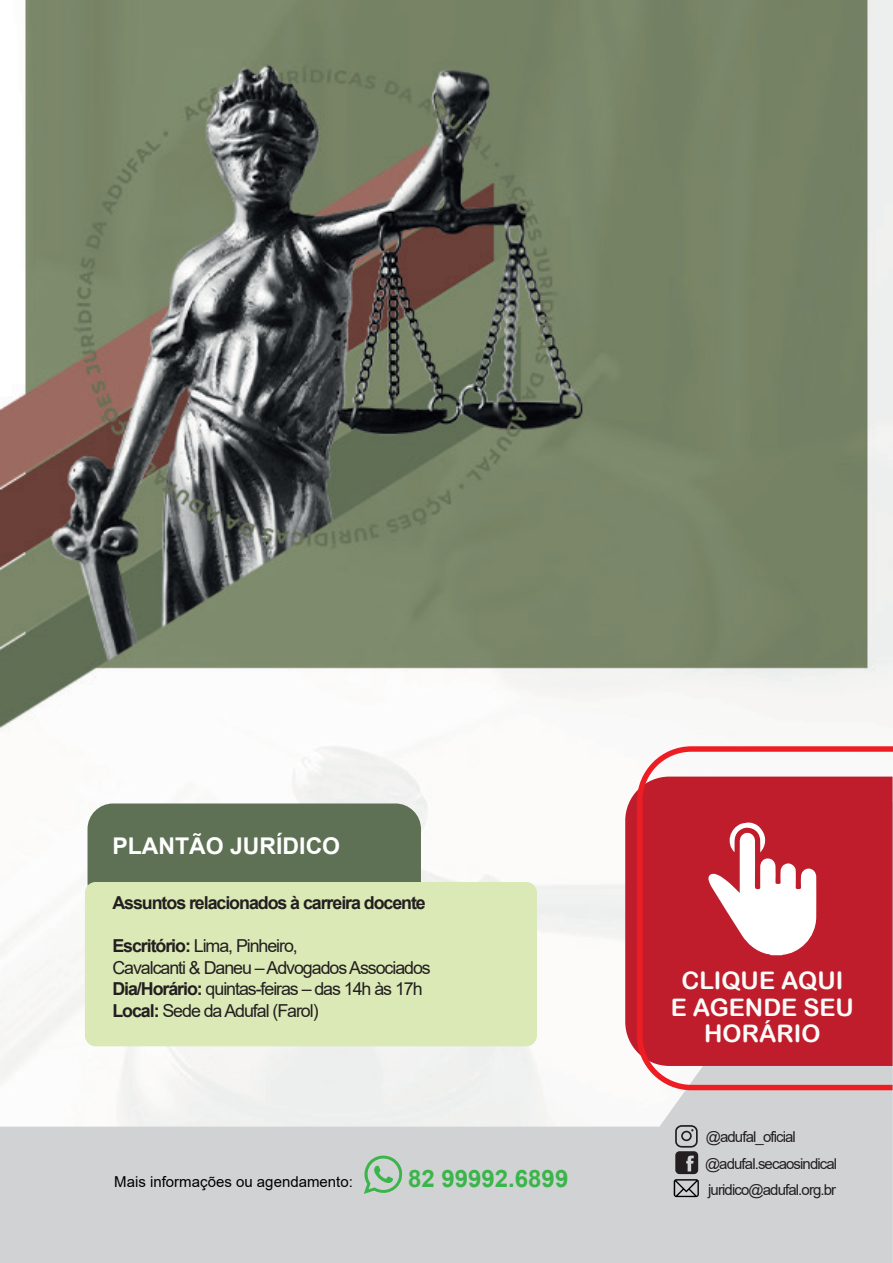
<style>
.page{position:relative;width:893px;height:1263px;background:#fff}
.page>*{position:absolute;margin:0;border:0;box-sizing:border-box;transform-origin:0 0}
.t1{font:24.15px/26.5px "Arial Rounded MT Bold";color:#fbfbfa;text-align:center}
.t2{font:700 24px "Arial";color:#3ab54a}
.t3{font:700 23.1px "Arial";color:#fff}
.t4{font:17.85px/21.5px "Arial";letter-spacing:-.06em;color:#231f20}
.t5{font:700 17.85px "Arial";letter-spacing:-.06em;color:#231f20}
.t6{font:15px/26.5px "Arial";letter-spacing:-.06em;color:#231f20}
.t7{font:15px "Arial";color:#000001}
.s1{font-weight:700}
</style>
<div class="page">
<img style="left:0;top:0;width:892px;height:802px">
<svg style="left:0;top:802px;width:893px;height:461px;fill:#d1d2d4"></svg>
<svg style="left:625px;top:776px;width:9px;height:290px;fill:#bf1d2c"></svg>
<svg style="left:364px;top:1155px;width:39px;height:41px;background:#a5c9ac"></svg>
<svg style="left:674px;top:1125px;width:25px;height:72px;background:#828183"></svg>
<svg style="left:634px;top:743px;width:259px;height:350px"></svg>
<div style="left:88px;top:803px;width:333px;height:105px;background:#5e7154;border-radius:26px"></div>
<div style="left:85px;top:882px;width:452px;height:164px;background:#dae9b6;border-radius:11px"></div>
<p class="t3" style="left:112px;top:830px;width:229px">PLANTÃO JURÍDICO</p>
<p class="t5" style="left:112px;top:890px;width:315px">Assuntos relacionados à carreira docente</p>
<p class="t4" style="left:112px;top:935px;width:320px"><span class="s1">Escritório:</span> Lima, Pinheiro,<br>Cavalcanti &amp; Daneu – Advogados Associados <span class="s1">Dia/Horário:</span> quintas-feiras – das 14h às 17h <span class="s1">Local:</span> Sede da Adufal (Farol)</p>
<p class="t7" style="left:114px;top:1171px;width:240px">Mais informações ou agendamento:</p>
<h2 class="t2" style="left:408px;top:1161px;width:162px">82 99992.6899</h2>
<h1 class="t1" style="left:671px;top:967px;width:185px">CLIQUE AQUI<br>E AGENDE SEU<br>HORÁRIO</h1>
<p class="t6" style="left:705px;top:1123px;width:134px">@adufal_oficial @adufal.secaosindical juridico@adufal.org.br</p>
</div>
